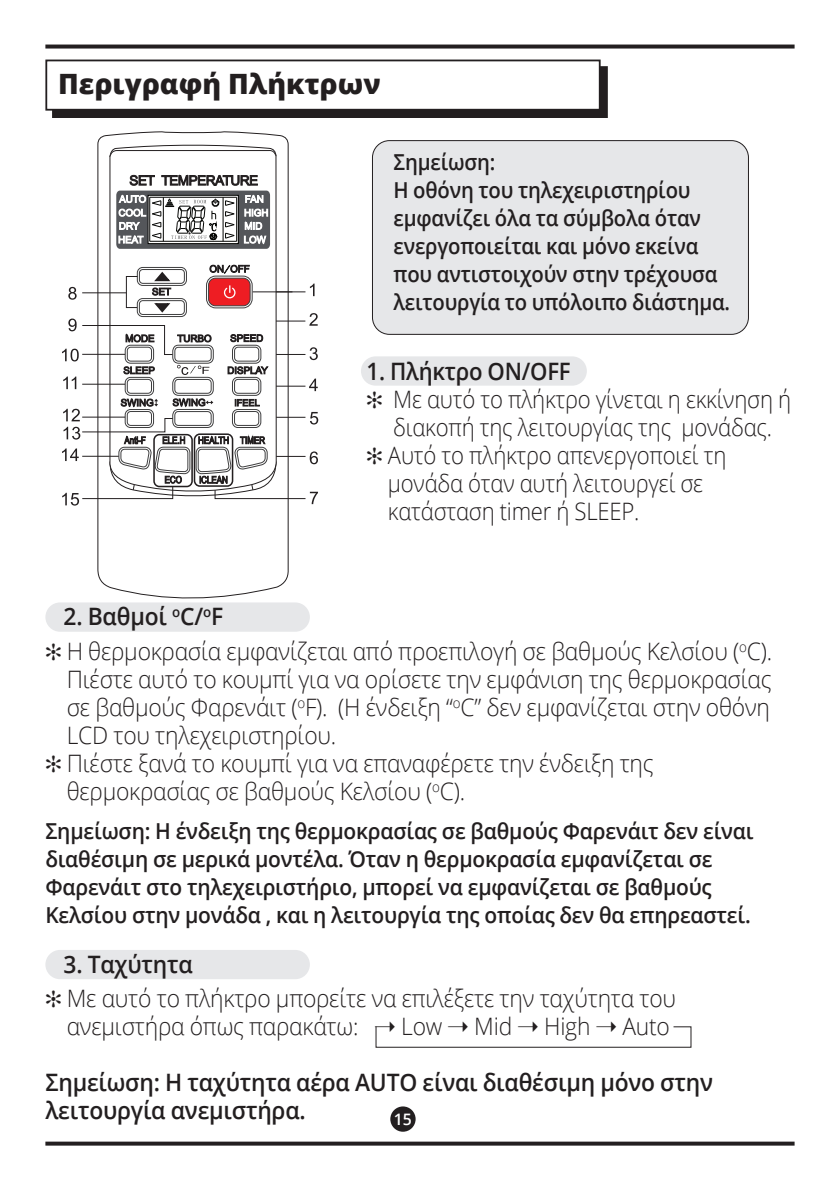
<style>
.page{position:relative;width:840px;height:1191px;background:#fff}
.page>*{position:absolute;margin:0;border:0;box-sizing:border-box;transform-origin:0 0}
.t1{font:800 28px "Open Sans";color:#231f20}
.t2{font:300 24px/34.4px "Open Sans";letter-spacing:-.01em;color:#231f20;scale:.95 1}
.t3{font:300 24px "Open Sans";letter-spacing:-.01em;color:#231f20;scale:.92 1}
.t4{font:600 24px/28px "Open Sans";letter-spacing:-.01em;color:#231f20;scale:.95 1}
.t5{font:600 24px "Open Sans";letter-spacing:-.01em;color:#231f20;scale:.92 1}
.t6{font:600 22px/28px "Open Sans";letter-spacing:-.01em;color:#231f20;scale:.95 1}
.t7{font:600 22px/28px "Open Sans";letter-spacing:-.01em;color:#231f20;scale:.92 1}
.t8{font:600 15.8px "Open Sans";color:#fff}
.s1{font-weight:600}
</style>
<div class="page">
<svg style="left:45px;top:45px;width:749px;height:4px;background:#3c3839"></svg>
<svg style="left:45px;top:1141px;width:749px;height:4px;background:#454142"></svg>
<div style="left:390px;top:1106px;width:25px;height:25px;background:#231f20;border-radius:50%"></div>
<div style="left:361px;top:356px;width:225px;height:30px;background:#e6e7e9;border-radius:15px"></div>
<div style="left:52px;top:67px;width:555px;height:51px;background:#231f20"></div>
<div style="left:46px;top:60px;width:553px;height:50px;background:#fff"></div>
<div style="left:45px;top:60px;width:555px;height:51px;border:2px solid #231f20"></div>
<div style="left:45px;top:602px;width:265px;height:29px;background:#e6e7e9;border-radius:15px"></div>
<div style="left:45px;top:950px;width:265px;height:29px;background:#e6e7e9;border-radius:15px"></div>
<div style="left:372px;top:141px;width:376px;height:193px;background:#e6e7e9;border-radius:17px"></div>
<div style="left:372px;top:140px;width:376px;height:194px;border:1px solid #231f20;border-radius:17px"></div>
<svg style="left:375px;top:1026px;width:316px;height:21px"></svg>
<svg style="left:97px;top:131px;width:191px;height:468px"></svg>
<svg style="left:109px;top:144px;width:167px;height:6px"></svg>
<svg style="left:109px;top:150px;width:167px;height:247px"></svg>
<div style="left:125px;top:377px;width:29px;height:18px;border:1px solid #3e3e3f;border-radius:5px"></div>
<div style="left:232px;top:377px;width:29px;height:18px;border:1px solid #3e3e3f;border-radius:5px"></div>
<div style="left:127px;top:379px;width:25px;height:14px;border:1px solid #3e3e3f;border-radius:3px"></div>
<div style="left:234px;top:379px;width:25px;height:14px;border:1px solid #3e3e3f;border-radius:3px"></div>
<div style="left:172px;top:377px;width:41px;height:18px;border:1px solid #3e3e3f;border-radius:6px"></div>
<div style="left:174px;top:379px;width:37px;height:14px;border:1px solid #3e3e3f;border-radius:3px"></div>
<svg style="left:116px;top:174px;width:154px;height:75px"></svg>
<svg style="left:62px;top:265px;width:255px;height:126px"></svg>
<hr style="left:82px;top:354px;width:43px;height:1px;background:#231f20">
<hr style="left:82px;top:384px;width:43px;height:1px;background:#231f20">
<svg style="left:62px;top:397px;width:256px;height:108px"></svg>
<p class="t1" style="left:58px;top:63px;width:324px">Περιγραφή Πλήκτρων</p>
<p class="t7" style="left:393px;top:148px;width:367px">Σημείωση:<br>Η οθόνη του τηλεχειριστηρίου εμφανίζει όλα τα σύμβολα όταν ενεργοποιείται και μόνο εκείνα που αντιστοιχούν στην τρέχουσα λειτουργία το υπόλοιπο διάστημα.</p>
<p class="t5" style="left:366px;top:354px;width:223px">1. Πλήκτρο ΟΝ/ΟFF</p>
<p class="t3" style="left:366px;top:382px;width:462px">✻ Με αυτό το πλήκτρο γίνεται η εκκίνηση ή</p>
<p class="t3" style="left:393px;top:410px;width:413px">διακοπή της λειτουργίας της μονάδας.</p>
<p class="t3" style="left:366px;top:438px;width:392px">✻ Αυτό το πλήκτρο απενεργοποιεί τη</p>
<p class="t3" style="left:388px;top:466px;width:344px">μονάδα όταν αυτή λειτουργεί σε</p>
<p class="t3" style="left:388px;top:494px;width:275px">κατάσταση timer ή SLEEP.</p>
<p class="t2" style="left:45px;top:599px;width:766px;text-indent:18px"><span class="s1">2. Βαθμοί</span> <sup>o</sup><span class="s1">C/</span><sup>o</sup><span class="s1">F<br></span>✻ Η θερμοκρασία εμφανίζεται από προεπιλογή σε βαθμούς Κελσίου (<sup>o</sup>C).</p>
<p class="t2" style="left:67px;top:661px;width:743px">Πιέστε αυτό το κουμπί για να ορίσετε την εμφάνιση της θερμοκρασίας</p>
<p class="t2" style="left:67px;top:689px;width:741px">σε βαθμούς Φαρενάιτ (<sup>o</sup>F). (Η ένδειξη “<sup>o</sup>C” δεν εμφανίζεται στην οθόνη</p>
<p class="t2" style="left:67px;top:717px;width:285px">LCD του τηλεχειριστηρίου.</p>
<p class="t2" style="left:45px;top:745px;width:641px">✻ Πιέστε ξανά το κουμπί για να επαναφέρετε την ένδειξη της</p>
<p class="t2" style="left:67px;top:773px;width:420px">θερμοκρασίας σε βαθμούς Κελσίου (<sup>o</sup>C).</p>
<p class="t6" style="left:45px;top:816px;width:746px">Σημείωση: Η ένδειξη της θερμοκρασίας σε βαθμούς Φαρενάιτ δεν είναι διαθέσιμη σε μερικά μοντέλα. Όταν η θερμοκρασία εμφανίζεται σε Φαρενάιτ στο τηλεχειριστήριο, μπορεί να εμφανίζεται σε βαθμούς Κελσίου στην μονάδα , και η λειτουργία της οποίας δεν θα επηρεαστεί.</p>
<p class="t2" style="left:45px;top:946px;width:665px;text-indent:18px"><span class="s1">3. Ταχύτητα<br></span>✻ Με αυτό το πλήκτρο μπορείτε να επιλέξετε την ταχύτητα του</p>
<p class="t2" style="left:67px;top:1008px;width:636px">ανεμιστήρα όπως παρακάτω: ➝ Low ➝ Mid ➝ High ➝ Auto</p>
<p class="t4" style="left:45px;top:1068px;width:704px">Σημείωση: Η ταχύτητα αέρα AUTO είναι διαθέσιμη μόνο στην λειτουργία ανεμιστήρα.</p>
<p class="t8" style="left:394px;top:1108px;width:20px">15</p>
</div>
